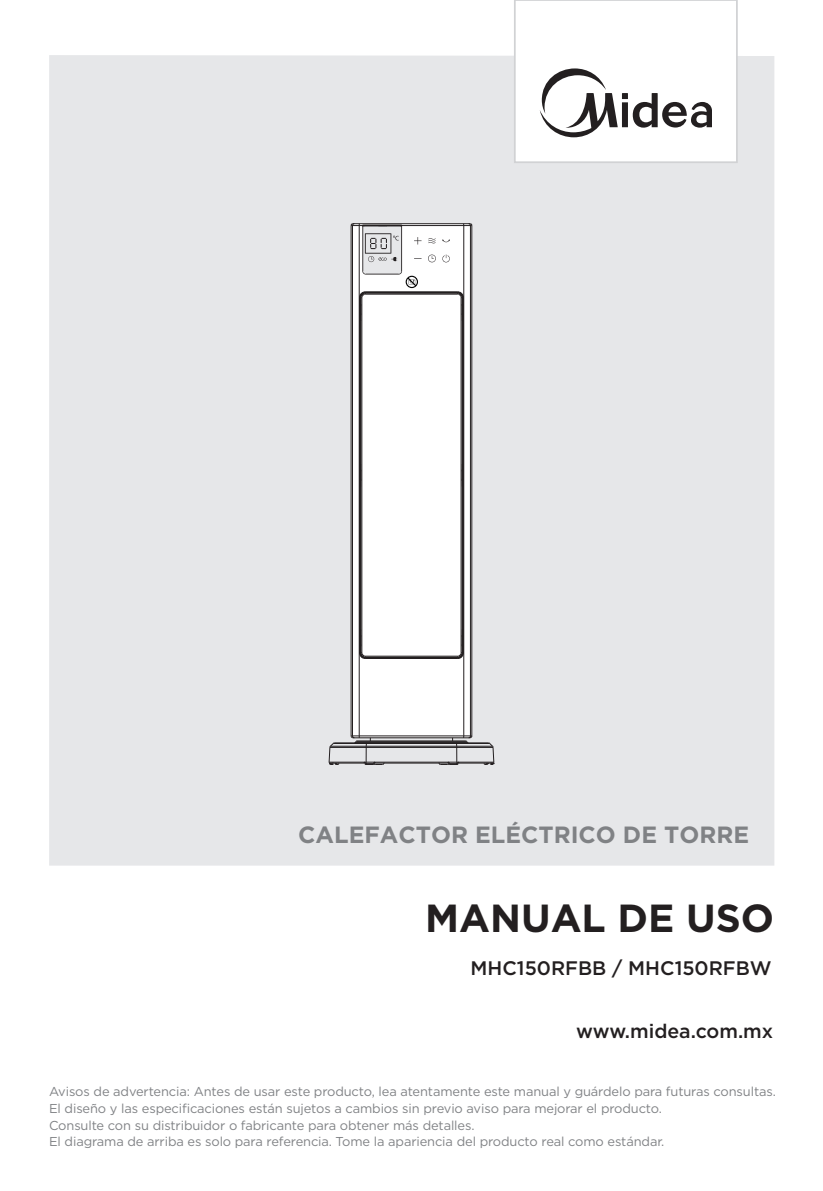
<style>
.page{position:relative;width:823px;height:1191px;background:#fff}
.page>*{position:absolute;margin:0;border:0;box-sizing:border-box;transform-origin:0 0}
.t1{font:700 39.2px "Gotham";color:#231f20}
.t2{font:700 23.4px "Gotham";color:#808285}
.t3{font:500 19.6px "Gotham";color:#231f20}
.t4{font:12.8px/16.6px "Gotham";letter-spacing:-.01em;color:#808285}
</style>
<div class="page">
<div style="left:49px;top:55px;width:724px;height:810px;background:#e6e7e9"></div>
<div style="left:514px;top:1px;width:222px;height:161px;background:#fff"></div>
<div style="left:513px;top:0;width:224px;height:163px;border:2px solid #d1d2d4"></div>
<svg style="left:539px;top:68px;width:172px;height:69px"></svg>
<svg style="left:351px;top:224px;width:120px;height:513px"></svg>
<hr style="left:330px;top:762px;width:34px;height:1px;background:#231f20">
<hr style="left:375px;top:762px;width:72px;height:1px;background:#231f20">
<hr style="left:458px;top:762px;width:34px;height:1px;background:#231f20">
<hr style="left:458px;top:761px;width:35px;height:1px;background:#231f20">
<hr style="left:329px;top:761px;width:35px;height:1px;background:#231f20">
<hr style="left:375px;top:761px;width:72px;height:1px;background:#231f20">
<hr style="left:330px;top:747px;width:162px;height:1px;background:#231f20">
<hr style="left:330px;top:746px;width:162px;height:1px;background:#231f20">
<hr style="left:333px;top:743px;width:156px;height:1px;background:#231f20">
<hr style="left:334px;top:742px;width:154px;height:1px;background:#231f20">
<hr style="left:356px;top:741px;width:110px;height:1px;background:#231f20">
<hr style="left:357px;top:740px;width:108px;height:1px;background:#231f20">
<hr style="left:353px;top:737px;width:116px;height:1px;background:#231f20">
<hr style="left:351px;top:735px;width:120px;height:1px;background:#231f20">
<hr style="left:365px;top:658px;width:92px;height:1px;background:#231f20">
<hr style="left:365px;top:656px;width:92px;height:1px;background:#231f20">
<hr style="left:350px;top:225px;width:1px;height:511px;background:#231f20">
<hr style="left:352px;top:225px;width:1px;height:511px;background:#231f20">
<hr style="left:358px;top:225px;width:1px;height:511px;background:#231f20">
<hr style="left:359px;top:321px;width:1px;height:308px;background:#231f20">
<hr style="left:360px;top:298px;width:1px;height:354px;background:#231f20">
<hr style="left:361px;top:298px;width:1px;height:354px;background:#231f20">
<hr style="left:460px;top:298px;width:1px;height:354px;background:#231f20">
<hr style="left:461px;top:298px;width:1px;height:354px;background:#231f20">
<hr style="left:463px;top:225px;width:1px;height:511px;background:#231f20">
<hr style="left:469px;top:225px;width:1px;height:511px;background:#231f20">
<hr style="left:471px;top:225px;width:1px;height:511px;background:#231f20">
<hr style="left:462px;top:320px;width:1px;height:309px;background:#231f20">
<hr style="left:365px;top:294px;width:92px;height:1px;background:#231f20">
<hr style="left:365px;top:291px;width:92px;height:1px;background:#231f20">
<hr style="left:401px;top:225px;width:70px;height:1px;background:#231f20">
<hr style="left:353px;top:223px;width:116px;height:1px;background:#231f20">
<hr style="left:365px;top:293px;width:92px;height:1px;background:#231f20">
<svg style="left:328px;top:742px;width:12px;height:23px"></svg>
<svg style="left:350px;top:735px;width:35px;height:30px"></svg>
<svg style="left:437px;top:735px;width:35px;height:30px"></svg>
<svg style="left:462px;top:223px;width:10px;height:3px"></svg>
<svg style="left:482px;top:742px;width:12px;height:23px"></svg>
<hr style="left:365px;top:292px;width:92px;height:1px;background:#231f20">
<svg style="left:456px;top:628px;width:8px;height:31px"></svg>
<svg style="left:461px;top:462px;width:1px;height:26px"></svg>
<svg style="left:456px;top:291px;width:8px;height:31px"></svg>
<hr style="left:365px;top:657px;width:92px;height:1px;background:#231f20">
<svg style="left:358px;top:628px;width:8px;height:31px"></svg>
<svg style="left:428px;top:254px;width:7px;height:8px"></svg>
<svg style="left:442px;top:254px;width:7px;height:8px"></svg>
<svg style="left:428px;top:238px;width:7px;height:5px"></svg>
<svg style="left:442px;top:239px;width:7px;height:3px"></svg>
<svg style="left:350px;top:223px;width:71px;height:99px"></svg>
<h2 class="t2" style="left:298px;top:819px;width:452px">CALEFACTOR ELÉCTRICO DE TORRE</h2>
<h1 class="t1" style="left:425px;top:892px;width:350px">MANUAL DE USO</h1>
<h3 class="t3" style="left:470px;top:954px;width:302px">MHC150RFBB / MHC150RFBW</h3>
<h3 class="t3" style="left:575px;top:1018px;width:199px">www.midea.com.mx</h3>
<p class="t4" style="left:49px;top:1083px;width:728px">Avisos de advertencia: Antes de usar este producto, lea atentamente este manual y guárdelo para futuras consultas.<br>El diseño y las especificaciones están sujetos a cambios sin previo aviso para mejorar el producto.<br>Consulte con su distribuidor o fabricante para obtener más detalles.<br>El diagrama de arriba es solo para referencia. Tome la apariencia del producto real como estándar.</p>
</div>
